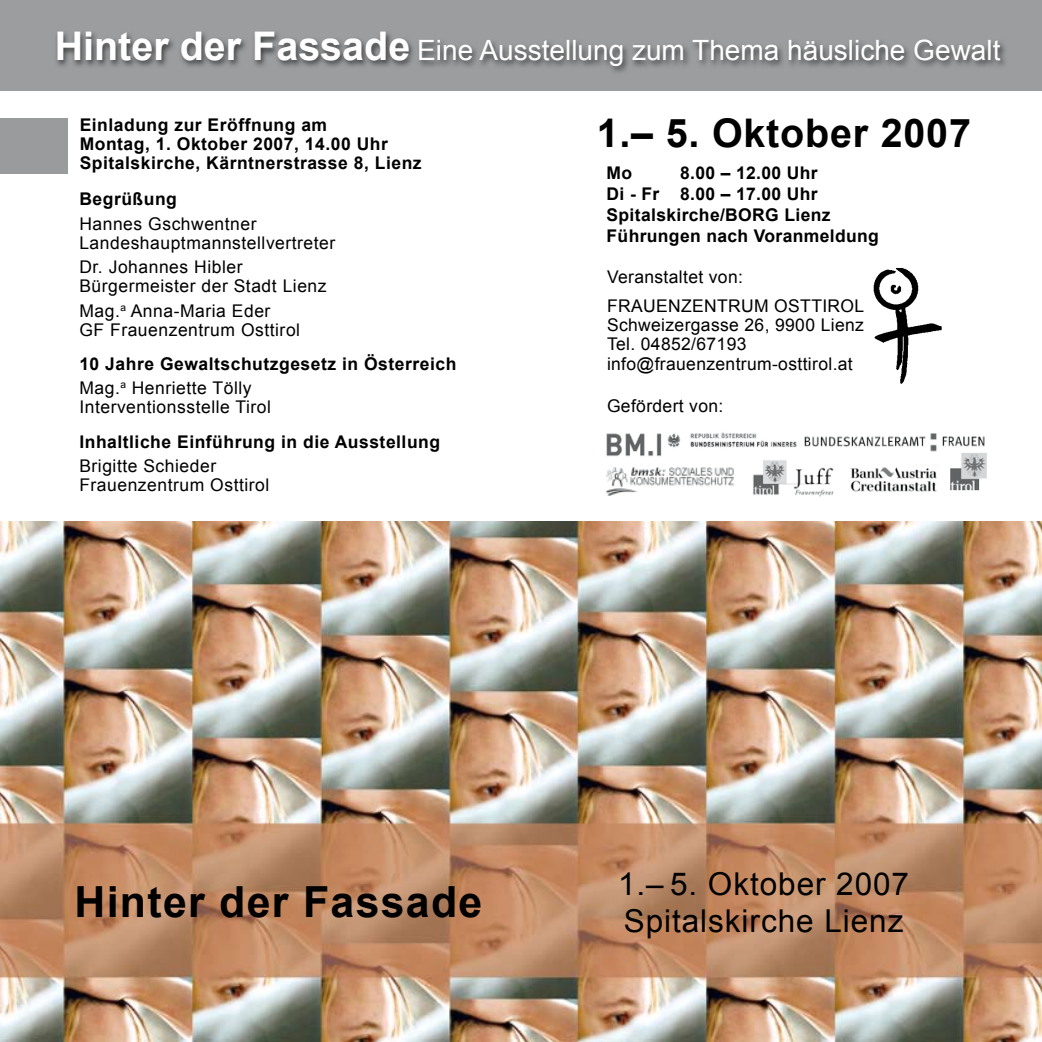
<style>
.page{position:relative;width:1042px;height:1042px;background:#fff}
.page>*{position:absolute;margin:0;border:0;box-sizing:border-box;transform-origin:0 0}
.t1{font:700 42.88px "Arial";letter-spacing:.03em;color:#000}
.t2{font:700 39.55px "Arial";letter-spacing:.02em;color:#000}
.t3{font:31.5px/37.8px "Arial";letter-spacing:.03em;color:#000}
.t4{font:28px "Arial";color:#fff}
.t5{font:17.5px/19.2px "Arial";letter-spacing:.03em;color:#000}
.t6{font:700 17.5px/21px "Arial";letter-spacing:.03em;color:#000}
.s1{font-weight:700;font-size:39.55px}
.s2{font-weight:400}
</style>
<div class="page">
<img style="left:0;top:521px;width:1042px;height:521px">
<div style="left:0;top:0;width:1042px;height:90px;background:#9b9d9e"></div>
<img style="left:54px;top:32px;width:988px;height:59px">
<div style="left:0;top:118px;width:67px;height:56px;background:#999b9d"></div>
<img style="left:606px;top:432px;width:191px;height:24px">
<img style="left:850px;top:467px;width:87px;height:25px">
<img style="left:873px;top:268px;width:69px;height:116px">
<img style="left:606px;top:467px;width:128px;height:29px">
<img style="left:950px;top:453px;width:37px;height:37px">
<img style="left:753px;top:460px;width:81px;height:36px">
<img style="left:804px;top:433px;width:181px;height:19px">
<h3 class="t4" style="left:55px;top:35px;width:947px"><span class="s1">Hinter der Fassade</span> Eine Ausstellung zum Thema häusliche Gewalt</h3>
<p class="t6" style="left:80px;top:115px;width:343px;line-height:19.2px">Einladung zur Eröffnung am<br>Montag, 1. Oktober 2007, 14.00 Uhr<br>Spitalskirche, Kärntnerstrasse 8, Lienz</p>
<p class="t6" style="left:79px;top:189px;width:99px">Begrüßung</p>
<p class="t5" style="left:79px;top:214px;width:257px">Hannes Gschwentner<br>Landeshauptmannstellvertreter</p>
<p class="t5" style="left:79px;top:257px;width:249px">Dr. Johannes Hibler<br>Bürgermeister der Stadt Lienz</p>
<p class="t5" style="left:79px;top:301px;width:222px">Mag.<sup>a</sup> Anna-Maria Eder<br>GF Frauenzentrum Osttirol</p>
<p class="t6" style="left:79px;top:352px;width:378px;line-height:24.2px">10 Jahre Gewaltschutzgesetz in Österreich<br><span class="s2">Mag.</span><sup>a</sup> <span class="s2">Henriette Tölly</span></p>
<p class="t5" style="left:79px;top:398px;width:193px">Interventionsstelle Tirol</p>
<p class="t6" style="left:79px;top:431px;width:362px">Inhaltliche Einführung in die Ausstellung</p>
<p class="t5" style="left:79px;top:456px;width:191px">Brigitte Schieder<br>Frauenzentrum Osttirol</p>
<h2 class="t2" style="left:597px;top:111px;width:376px">1.– 5. Oktober 2007</h2>
<p class="t6" style="left:606px;top:163px;width:27px">Mo</p>
<p class="t6" style="left:606px;top:163px;width:274px;text-indent:74px">8.00 – 12.00 Uhr<br>Di - Fr 8.00 – 17.00 Uhr<br>Spitalskirche/BORG Lienz<br>Führungen nach Voranmeldung</p>
<p class="t5" style="left:607px;top:267px;width:137px">Veranstaltet von:</p>
<p class="t5" style="left:607px;top:296px;width:259px">FRAUENZENTRUM OSTTIROL<br>Schweizergasse 26, 9900 Lienz<br>Tel. 04852/67193 info@frauenzentrum-osttirol.at</p>
<p class="t5" style="left:607px;top:396px;width:118px">Gefördert von:</p>
<h1 class="t1" style="left:74px;top:878px;width:409px">Hinter der Fassade</h1>
<h3 class="t3" style="left:618px;top:864px;width:293px">1.– 5. Oktober 2007<br>Spitalskirche Lienz</h3>
</div>
